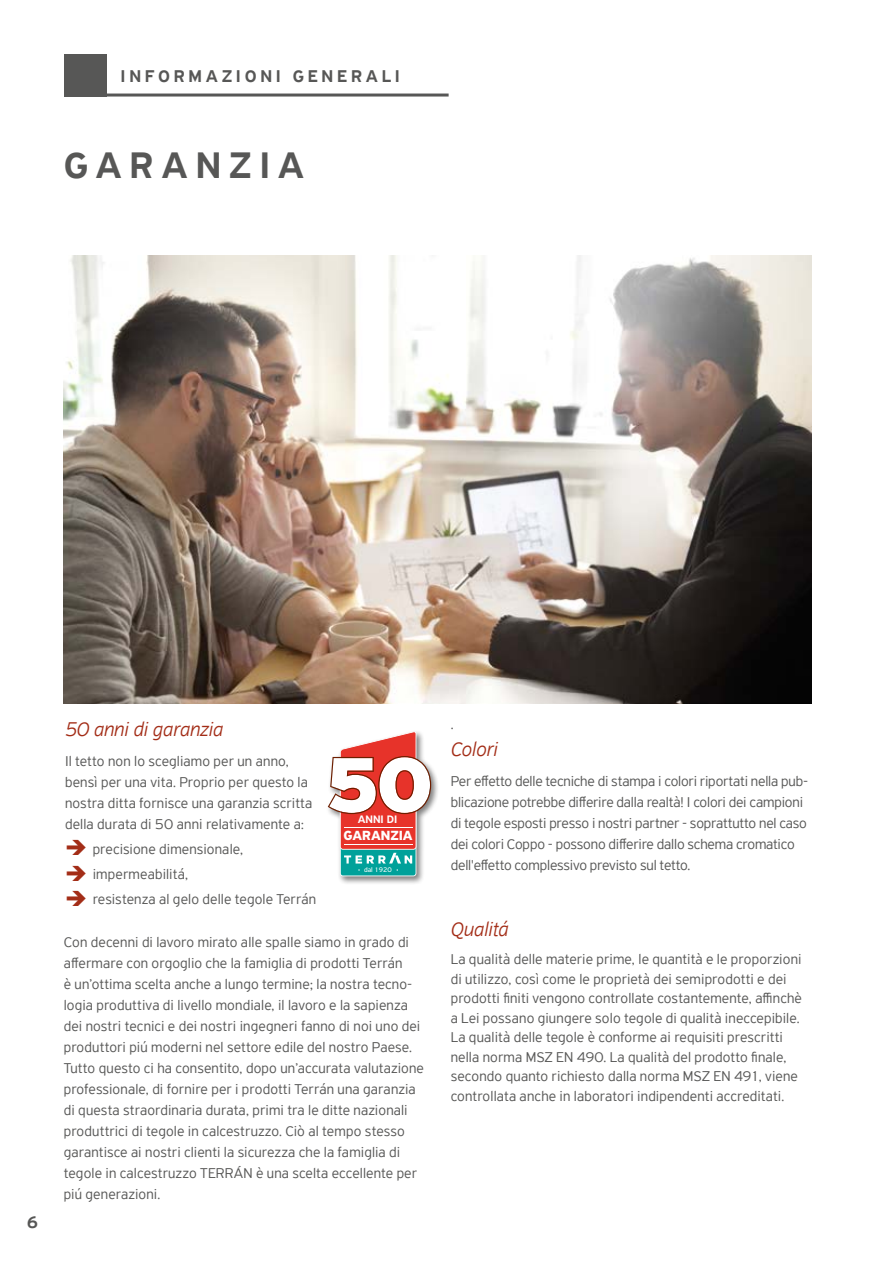
<style>
.page{position:relative;width:893px;height:1263px;background:#fff}
.page>*{position:absolute;margin:0;border:0;box-sizing:border-box;transform-origin:0 0}
.t1{font:500 39px "PF Highway Sans Pro";letter-spacing:.2em;color:#575756}
.t2{font:italic 300 21px "PF Highway Sans Pro";letter-spacing:-.005em;color:#a32d17}
.t3{font:500 18px "PF Highway Sans Pro";letter-spacing:.205em;color:#575756}
.t4{font:300 15px/21px "PF Highway Sans Pro";letter-spacing:.005em;color:#575756}
.t5{font:700 14.1px "PF Highway Sans Pro";color:#fff}
.t6{font:500 11.55px "PF Highway Sans Pro";color:#fff}
.t7{font:7.05px "PF Highway Sans Pro";color:#fff}
</style>
<div class="page">
<div style="left:64px;top:54px;width:42px;height:43px;background:#575756"></div>
<hr style="left:106px;top:94px;width:343px;height:3px;background:#575756">
<img style="left:64px;top:255px;width:747px;height:448px">
<div style="left:326px;top:729px;width:114px;height:156px;background:#000;opacity:.5"></div>
<svg style="left:328px;top:731px;width:103px;height:145px"></svg>
<p class="t3" style="left:121px;top:66px;width:281px">INFORMAZIONI GENERALI</p>
<h1 class="t1" style="left:64px;top:142px;width:242px">GARANZIA</h1>
<p class="t3" style="left:27px;top:1212px;width:13px">6</p>
<h2 class="t2" style="left:65px;top:717px;width:160px">50 anni di garanzia</h2>
<p class="t4" style="left:65px;top:750px;width:249px">Il tetto non lo scegliamo per un anno, bensì per una vita. Proprio per questo la nostra ditta fornisce una garanzia scritta della durata di 50 anni relativamente a:</p>
<p class="t4" style="left:93px;top:836px;width:225px;line-height:25.2px">precisione dimensionale, impermeabilitá,<br>resistenza al gelo delle tegole Terrán</p>
<p class="t4" style="left:64px;top:932px;width:362px">Con decenni di lavoro mirato alle spalle siamo in grado di affermare con orgoglio che la famiglia di prodotti Terrán<br>è un’ottima scelta anche a lungo termine; la nostra tecno&shy;logia produttiva di livello mondiale, il lavoro e la sapienza dei nostri tecnici e dei nostri ingegneri fanno di noi uno dei produttori piú moderni nel settore edile del nostro Paese.<br>Tutto questo ci ha consentito, dopo un’accurata valutazione professionale, di fornire per i prodotti Terrán una garanzia di questa straordinaria durata, primi tra le ditte nazionali produttrici di tegole in calcestruzzo. Ciò al tempo stesso garantisce ai nostri clienti la sicurezza che la famiglia di tegole in calcestruzzo TERRÁN è una scelta eccellente per piú generazioni.</p>
<p class="t6" style="left:358px;top:812px;width:41px">ANNI DI</p>
<p class="t5" style="left:343px;top:827px;width:71px">GARANZIA</p>
<p class="t7" style="left:364px;top:866px;width:29px">dal 1920</p>
<p class="t4" style="left:451px;top:714px;width:4px">.</p>
<h2 class="t2" style="left:451px;top:737px;width:49px">Colori</h2>
<p class="t4" style="left:451px;top:770px;width:359px">Per effetto delle tecniche di stampa i colori riportati nella pub&shy;blicazione potrebbe differire dalla realtà! I colori dei campioni di tegole esposti presso i nostri partner - soprattutto nel caso dei colori Coppo - possono differire dallo schema cromatico dell'effetto complessivo previsto sul tetto.</p>
<h2 class="t2" style="left:451px;top:917px;width:59px">Qualitá</h2>
<p class="t4" style="left:451px;top:949px;width:353px;line-height:19.5px">La qualità delle materie prime, le quantità e le proporzioni di utilizzo, così come le proprietà dei semiprodotti e dei prodotti finiti vengono controllate costantemente, affinchè a Lei possano giungere solo tegole di qualità ineccepibile.<br>La qualità delle tegole è conforme ai requisiti prescritti nella norma MSZ EN 490. La qualità del prodotto finale, secondo quanto richiesto dalla norma MSZ EN 491, viene controllata anche in laboratori indipendenti accreditati.</p>
</div>
